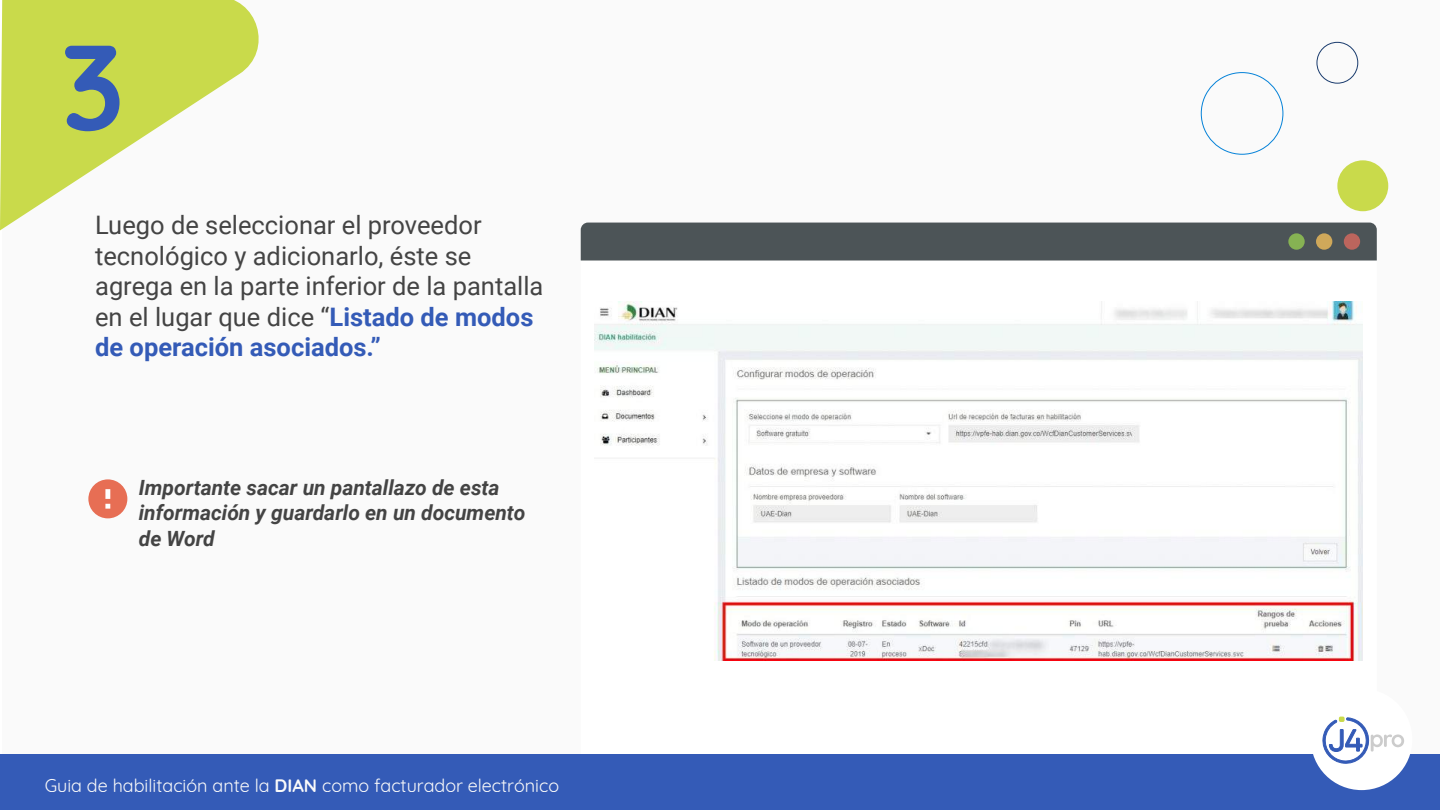
<style>
.page{position:relative;width:1440px;height:810px;background:#fff}
.page>*{position:absolute;margin:0;border:0;box-sizing:border-box;transform-origin:0 0}
.t1{font:700 120.45px "Quicksand";color:#345bb7}
.t2{font:25.5px/30.6px "Roboto";color:#444}
.t3{font:italic 700 21px/25.2px "Roboto";color:#444}
.t4{font:18px "Quicksand";color:#fafafa}
.s1{font-weight:700;color:#345bb7}
.s2{font-weight:700}
</style>
<div class="page">
<div style="left:2px;top:0;width:1438px;height:803px;background:#fafafa"></div>
<div style="left:1317px;top:42px;width:41px;height:42px;border:1px solid #193b6d;border-radius:50%"></div>
<div style="left:1201px;top:72px;width:82px;height:83px;border:1px solid #0582d8;border-radius:50%"></div>
<div style="left:1337px;top:160px;width:51px;height:51px;background:#c9da4b;border-radius:50%"></div>
<div style="left:581px;top:223px;width:796px;height:38px;background:#4c5457"></div>
<div style="left:1288px;top:233px;width:17px;height:17px;background:#86b253;border-radius:50%"></div>
<div style="left:1316px;top:233px;width:16px;height:17px;background:#cfa85a;border-radius:50%"></div>
<div style="left:1344px;top:233px;width:16px;height:17px;background:#bc655d;border-radius:50%"></div>
<div style="left:0;top:755px;width:1440px;height:55px;background:#345bb7"></div>
<div style="left:1311px;top:689px;width:101px;height:101px;background:#fff;border-radius:50%"></div>
<svg style="left:1322px;top:717px;width:82px;height:47px"></svg>
<svg style="left:0;top:0;width:259px;height:230px;fill:#c9da4b"></svg>
<img style="left:595px;top:302px;width:768px;height:358px">
<div style="left:88px;top:479px;width:39px;height:39px;background:#e76e54;border-radius:50%"></div>
<svg style="left:105px;top:489px;width:5px;height:20px"></svg>
<h1 class="t1" style="left:61px;top:-12px;width:64px">3</h1>
<p class="t2" style="left:95px;top:209px;width:450px">Luego de seleccionar el proveedor tecnológico y adicionarlo, éste se agrega en la parte inferior de la pantalla en el lugar que dice “<span class="s1">Listado de modos de operación asociados.”</span></p>
<p class="t3" style="left:139px;top:474px;width:388px">Importante sacar un pantallazo de esta información y guardarlo en un documento de Word</p>
<p class="t4" style="left:45px;top:771px;width:516px">Guia de habilitación ante la <span class="s2">DIAN</span> como facturador electrónico</p>
</div>
